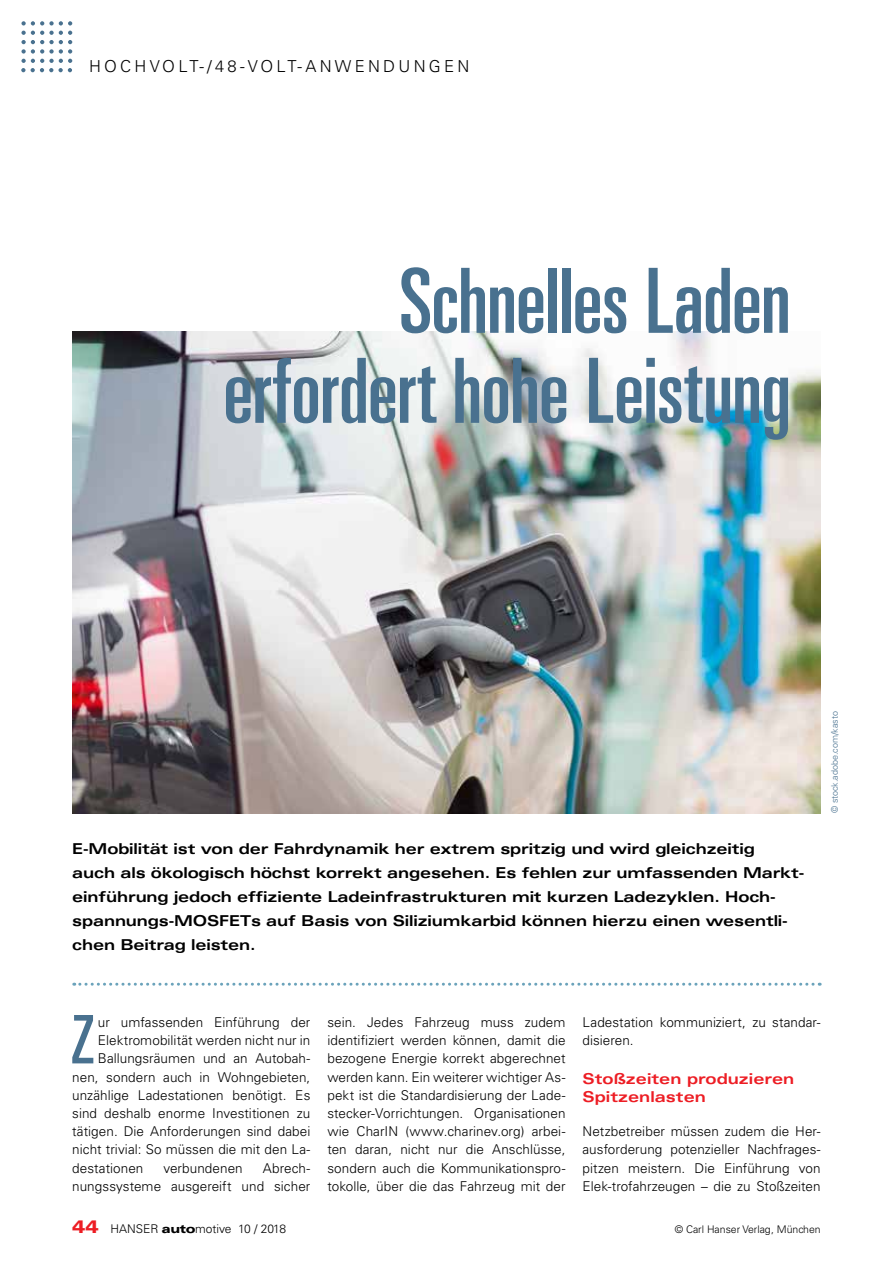
<style>
.page{position:relative;width:893px;height:1263px;background:#fff}
.page>*{position:absolute;margin:0;border:0;box-sizing:border-box;transform-origin:0 0}
.t1{font:ultra-condensed 90px/90px "Univers LT Std";letter-spacing:-.01em;color:#49718f;text-align:right}
.t2{font:ultra-condensed 67.05px "Univers LT Std";color:#49718f;scale:.95 1}
.t3{font:300 16.5px "Univers LT Std";letter-spacing:.2em;color:#000}
.t4{font:700 expanded 15px/24px "Univers LT Std";letter-spacing:-.01em;color:#000}
.t5{font:700 expanded 15px/18px "Univers LT Std";color:#ed1d24}
.t6{font:300 13.5px/18.1px "Univers LT Std";letter-spacing:.005em;color:#000;text-align:justify}
.t7{font:300 12px "Univers LT Std";color:#000}
.t8{font:300 10.5px "Univers LT Std";color:#000}
.t9{font:300 9px "Univers LT Std";color:#49718f}
.s1{font-weight:900;font-stretch:expanded;font-size:18px;color:#ed1d24}
.s2{font-weight:900;font-stretch:expanded}
</style>
<div class="page">
<svg style="left:21px;top:21px;width:51px;height:51px"></svg>
<img style="left:72px;top:332px;width:749px;height:481px">
<svg style="left:74px;top:983px;width:746px;height:3px"></svg>
<p class="t3" style="left:89px;top:56px;width:382px">HOCHVOLT-/48-VOLT-ANWENDUNGEN</p>
<h1 class="t1" style="left:223px;top:255px;width:569px">Schnelles Laden erfordert hohe Leistung</h1>
<p class="t4" style="left:72px;top:836px;width:733px">E-Mobilität ist von der Fahrdynamik her extrem spritzig und wird gleichzeitig<br>auch als ökologisch höchst korrekt angesehen. Es fehlen zur umfassenden Markt&shy;einführung jedoch effiziente Ladeinfrastrukturen mit kurzen Ladezyklen. Hoch&shy;spannungs-MOSFETs auf Basis von Siliziumkarbid können hierzu einen wesentli&shy;chen Beitrag leisten.</p>
<p class="t9" style="left:829px;top:813px;width:103px;rotate:-90deg">© stock.adobe.com/kasto</p>
<h2 class="t2" style="left:72px;top:1001px;width:25px">Z</h2>
<p class="t6" style="left:98px;top:1013px;width:214px">ur umfassenden Einführung der</p>
<p class="t6" style="left:98px;top:1031px;width:214px">Elektromobilität werden nicht nur in</p>
<p class="t6" style="left:98px;top:1049px;width:214px">Ballungsräumen und an Autobah-</p>
<p class="t6" style="left:72px;top:1068px;width:240px">nen, sondern auch in Wohngebieten,</p>
<p class="t6" style="left:72px;top:1086px;width:240px">unzählige Ladestationen benötigt. Es</p>
<p class="t6" style="left:72px;top:1104px;width:240px">sind deshalb enorme Investitionen zu</p>
<p class="t6" style="left:72px;top:1122px;width:240px">tätigen. Die Anforderungen sind dabei</p>
<p class="t6" style="left:72px;top:1140px;width:240px">nicht trivial: So müssen die mit den La-</p>
<p class="t6" style="left:72px;top:1159px;width:73px">destationen</p>
<p class="t6" style="left:163px;top:1159px;width:81px">verbundenen</p>
<p class="t6" style="left:72px;top:1159px;width:240px;text-align:right">Abrech-<br>nungssysteme ausgereift und sicher</p>
<p class="t6" style="left:327px;top:1013px;width:240px">sein. Jedes Fahrzeug muss zudem identifiziert werden können, damit die bezogene Energie korrekt abgerechnet werden kann. Ein weiterer wichtiger As&shy;pekt ist die Standardisierung der Lade&shy;stecker-Vorrichtungen. Organisationen wie CharIN (www.charinev.org) arbei&shy;ten daran, nicht nur die Anschlüsse, sondern auch die Kommunikationspro&shy;tokolle, über die das Fahrzeug mit der</p>
<p class="t6" style="left:583px;top:1013px;width:240px">Ladestation kommuniziert, zu standar&shy;disieren.</p>
<p class="t5" style="left:583px;top:1070px;width:213px">Stoßzeiten produzieren<br>Spitzenlasten</p>
<p class="t6" style="left:583px;top:1122px;width:240px">Netzbetreiber müssen zudem die Her&shy;ausforderung potenzieller Nachfrages&shy;pitzen meistern. Die Einführung von Elek-trofahrzeugen – die zu Stoßzeiten</p>
<p class="t7" style="left:72px;top:1222px;width:215px"><span class="s1">44</span> HANSER <span class="s2">auto</span>motive 10 / 2018</p>
<p class="t8" style="left:675px;top:1223px;width:147px">© Carl Hanser Verlag, München</p>
</div>
